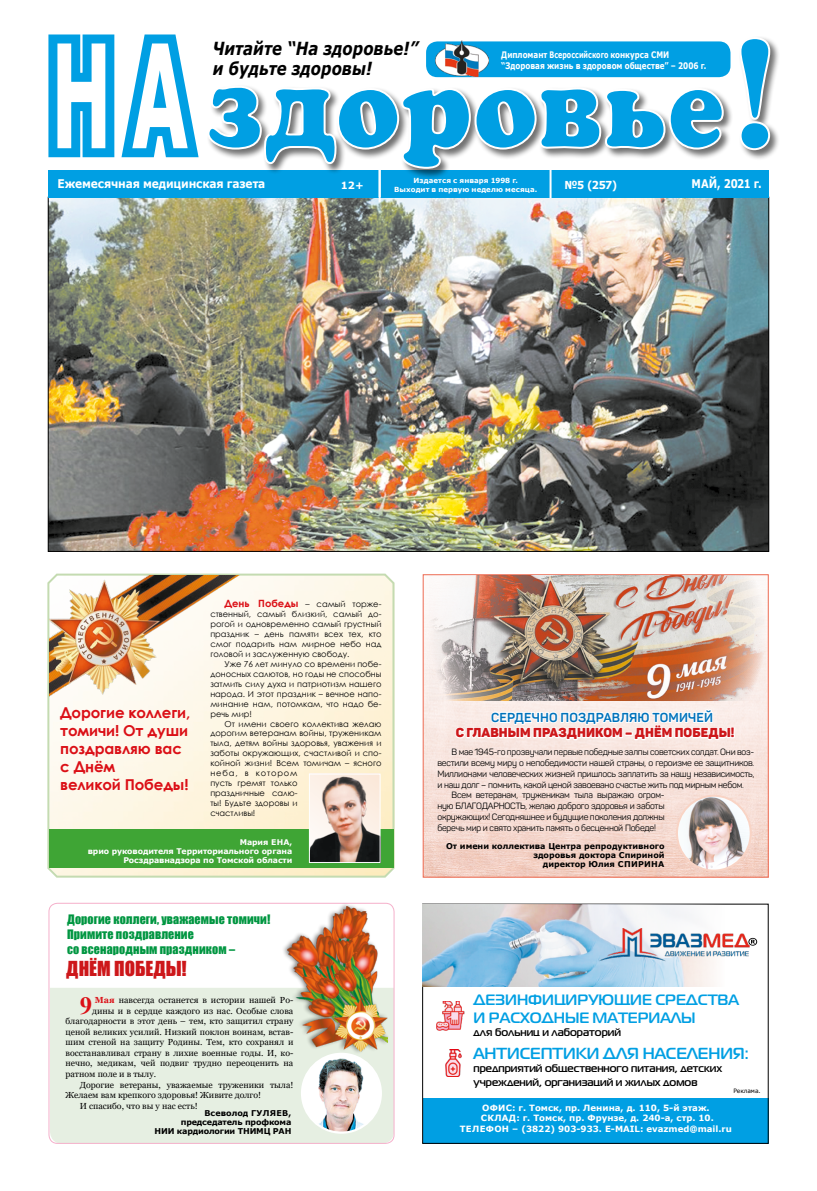
<style>
.page{position:relative;width:817px;height:1191px;background:#fff}
.page>*{position:absolute;margin:0;border:0;box-sizing:border-box;transform-origin:0 0}
.t1{font:700 144px "Verdana";color:#fff;scale:.51 1}
.t2{font:700 24.7px "Times New Roman";color:#db0f16}
.t3{font:19px "Impact";color:#cd171a}
.t4{font:italic 700 18px/20px "Verdana";color:#000;scale:.83 1}
.t5{font:700 16px "Magistral C";color:#009fe3}
.t6{font:700 15px/18px "Century Gothic";letter-spacing:-.01em;color:#db0f16}
.t7{font:700 15px/18px "Magistral C";color:#009fe3}
.t8{font:900 12.8px "Panton";letter-spacing:.01em;color:#cd171a}
.t9{font:700 12.8px "Panton";letter-spacing:.01em;color:#0072bb}
.t10{font:12px/15px "Impact";letter-spacing:.01em;color:#009641}
.t11{font:700 12px "Verdana";letter-spacing:-.015em;color:#fff;scale:.89 1}
.t12{font:700 12px "Verdana";letter-spacing:-.015em;color:#fff;scale:.83 1}
.t13{font:700 11px/13.2px "Magistral C";color:#000}
.t14{font:700 11px "Verdana";color:#fff;scale:.92 1}
.t15{font:700 10px "Verdana";color:#fff}
.t16{font:9px "Panton";letter-spacing:-.025em;color:#000}
.t17{font:700 9px/10.8px "Verdana";letter-spacing:-.005em;color:#fff;scale:.8 1}
.t18{font:8.8px "Georgia";color:#000}
.t19{font:700 8.6px/10.3px "Verdana";color:#fff;text-align:center}
.t20{font:8.3px/10px "Century Gothic";color:#000;text-align:justify}
.t21{font:700 8px/9px "Verdana";color:#000;text-align:right}
.t22{font:700 8px/9px "Verdana";letter-spacing:-.02em;color:#000;text-align:right}
.t23{font:700 7.8px/9px "Verdana";letter-spacing:-.01em;color:#fff;text-align:right}
.t24{font:700 7px/8.4px "Verdana";letter-spacing:.005em;color:#fff;text-align:center}
.t25{font:6px "Verdana";letter-spacing:-.01em;color:#000}
.s1{font-weight:700;font-size:10px;color:#db0f16}
.s2{font-weight:700;color:#db0f16}
</style>
<div class="page">
<img style="left:50px;top:199px;width:716px;height:350px">
<div style="left:48px;top:171px;width:720px;height:27px;background:#009fe3"></div>
<svg style="left:48px;top:34px;width:151px;height:124px"></svg>
<div style="left:206px;top:84px;width:527px;height:95px;background:#000;opacity:.56"></div>
<svg style="left:206px;top:85px;width:518px;height:85px"></svg>
<div style="left:738px;top:36px;width:41px;height:124px;background:#000;opacity:.56"></div>
<svg style="left:738px;top:36px;width:33px;height:115px"></svg>
<hr style="left:549px;top:166px;width:2px;height:32px;background:#fff">
<hr style="left:378px;top:167px;width:2px;height:35px;background:#fff">
<div style="left:426px;top:41px;width:304px;height:36px;background:#009fe3;border-radius:11px"></div>
<svg style="left:47px;top:573px;width:348px;height:305px"></svg>
<img style="left:50px;top:575px;width:219px;height:127px">
<div style="left:49px;top:829px;width:344px;height:39px;background:#3fa535"></div>
<div style="left:50px;top:988px;width:344px;height:155px;background:#e6efe2"></div>
<div style="left:48px;top:902px;width:346px;height:241px;border:1px solid #f5b0cb;border-radius:9px"></div>
<div style="left:281px;top:901px;width:108px;height:154px;background:#000;opacity:.5"></div>
<img style="left:288px;top:906px;width:99px;height:145px">
<div style="left:302px;top:1053px;width:79px;height:79px;background:#fff;border-radius:50%"></div>
<img style="left:306px;top:1053px;width:70px;height:79px">
<div style="left:301px;top:1052px;width:81px;height:81px;border:2px solid #fff;border-radius:50%"></div>
<img style="left:424px;top:596px;width:342px;height:279px">
<div style="left:422px;top:574px;width:346px;height:303px;border:1px solid #ed6b52"></div>
<img style="left:676px;top:795px;width:74px;height:75px">
<div style="left:675px;top:794px;width:76px;height:77px;border:2px solid #f9d4c5;border-radius:50%"></div>
<img style="left:429px;top:575px;width:336px;height:125px">
<svg style="left:454px;top:708px;width:280px;height:33px"></svg>
<div style="left:423px;top:1098px;width:345px;height:45px;background:#009fe3"></div>
<img style="left:445px;top:1049px;width:17px;height:28px">
<img style="left:436px;top:1001px;width:29px;height:29px">
<img style="left:423px;top:904px;width:301px;height:82px">
<img style="left:599px;top:928px;width:159px;height:34px">
<img style="left:311px;top:775px;width:67px;height:86px">
<div style="left:309px;top:773px;width:71px;height:90px;border:1px solid #fff"></div>
<img style="left:435px;top:41px;width:54px;height:35px">
<h1 class="t1" style="left:51px;top:-6px;width:272px">Н А</h1>
<h3 class="t4" style="left:213px;top:38px;width:249px">Читайте “На здоровье!” и будьте здоровы!</h3>
<p class="t17" style="left:501px;top:49px;width:258px">Дипломант Всероссийского конкурса СМИ “Здоровая жизнь в здоровом обществе” – 2006 г.</p>
<p class="t24" style="left:394px;top:176px;width:144px">Издается с января 1998 г.<br>Выходит в первую неделю месяца.</p>
<h3 class="t11" style="left:58px;top:175px;width:235px">Ежемесячная медицинская газета</h3>
<p class="t15" style="left:341px;top:178px;width:24px">12+</p>
<h3 class="t14" style="left:564px;top:177px;width:59px">№5 (257)</h3>
<h3 class="t12" style="left:691px;top:175px;width:86px">МАЙ, 2021 г.</h3>
<h3 class="t6" style="left:60px;top:702px;width:132px">Дорогие коллеги, томичи! От души поздравляю вас с Днём<br>великой Победы!</h3>
<p class="t20" style="left:210px;top:599px;width:173px;text-indent:14px"><span class="s1">День Победы</span> – самый торже&shy;ственный, самый близкий, самый до&shy;рогой и одновременно самый грустный праздник – день памяти всех тех, кто смог подарить нам мирное небо над головой и заслуженную свободу.</p>
<p class="t20" style="left:210px;top:658px;width:173px;text-indent:14px">Уже 76 лет минуло со времени побе&shy;доносных салютов, но годы не способны затмить силу духа и патриотизм нашего народа. И этот праздник – вечное напо&shy;минание нам, потомкам, что надо бе&shy;речь мир!</p>
<p class="t20" style="left:210px;top:718px;width:173px;text-align:left;text-indent:14px">От имени своего коллектива желаю дорогим ветеранам войны, труженикам тыла, детям войны здоровья, уважения и заботы окружающих, счастливой и спо&shy;койной жизни! Всем томичам – ясного неба, в котором<br>пусть гремят только<br>праздничные салю-<br>ты! Будьте здоровы и<br>счастливы!</p>
<p class="t23" style="left:88px;top:837px;width:206px">Мария ЕНА,<br>врио руководителя Территориального органа<br>Росздравнадзора по Томской области</p>
<h3 class="t10" style="left:67px;top:911px;width:205px">Дорогие коллеги, уважаемые томичи!<br>Примите поздравление<br>со всенародным праздником –</h3>
<h3 class="t3" style="left:66px;top:954px;width:122px">ДНЁМ ПОБЕДЫ!</h3>
<h2 class="t2" style="left:80px;top:987px;width:14px">9</h2>
<p class="t18" style="left:95px;top:994px;width:200px"><span class="s2">Мая</span> навсегда останется в истории нашей Ро-</p>
<p class="t18" style="left:92px;top:1005px;width:203px">дины и в сердце каждого из нас. Особые слова</p>
<p class="t18" style="left:65px;top:1015px;width:229px">благодарности в этот день – тем, кто защитил страну</p>
<p class="t18" style="left:65px;top:1026px;width:229px">ценой великих усилий. Низкий поклон воинам, встав-</p>
<p class="t18" style="left:65px;top:1037px;width:229px">шим стеной на защиту Родины. Тем, кто сохранял и</p>
<p class="t18" style="left:65px;top:1047px;width:229px">восстанавливал страну в лихие военные годы. И, ко-</p>
<p class="t18" style="left:65px;top:1058px;width:229px">нечно, медикам, чей подвиг трудно переоценить на</p>
<p class="t18" style="left:65px;top:1068px;width:92px">ратном поле и в тылу.</p>
<p class="t18" style="left:80px;top:1079px;width:215px">Дорогие ветераны, уважаемые труженики тыла!</p>
<p class="t18" style="left:65px;top:1089px;width:197px">Желаем вам крепкого здоровья! Живите долго!</p>
<p class="t18" style="left:80px;top:1100px;width:119px">И спасибо, что вы у нас есть!</p>
<p class="t22" style="left:154px;top:1108px;width:138px">Всеволод ГУЛЯЕВ, председатель профкома<br>НИИ кардиологии ТНИМЦ РАН</p>
<h3 class="t9" style="left:491px;top:709px;width:223px">СЕРДЕЧНО ПОЗДРАВЛЯЮ ТОМИЧЕЙ</h3>
<h3 class="t8" style="left:455px;top:724px;width:280px">С ГЛАВНЫМ ПРАЗДНИКОМ – ДНЁМ ПОБЕДЫ!</h3>
<p class="t16" style="left:451px;top:746px;width:304px">В мае 1945-го прозвучали первые победные залпы советских солдат. Они воз-</p>
<p class="t16" style="left:437px;top:757px;width:318px">вестили всему миру о непобедимости нашей страны, о героизме ее защитников.</p>
<p class="t16" style="left:437px;top:768px;width:318px">Миллионами человеческих жизней пришлось заплатить за нашу независимость,</p>
<p class="t16" style="left:437px;top:779px;width:308px">и наш долг – помнить, какой ценой завоевано счастье жить под мирным небом.</p>
<p class="t16" style="left:451px;top:789px;width:214px">Всем ветеранам, труженикам тыла выражаю огром-</p>
<p class="t16" style="left:437px;top:800px;width:229px">ную БЛАГОДАРНОСТЬ, желаю доброго здоровья и заботы</p>
<p class="t16" style="left:437px;top:811px;width:229px">окружающих! Сегодняшнее и будущие поколения должны</p>
<p class="t16" style="left:437px;top:822px;width:220px">беречь мир и свято хранить память о бесценной Победе!</p>
<p class="t21" style="left:446px;top:842px;width:220px">От имени коллектива Центра репродуктивного здоровья доктора Спириной<br>директор Юлия СПИРИНА</p>
<h3 class="t7" style="left:473px;top:990px;width:267px">ДЕЗИНФИЦИРУЮЩИЕ СРЕДСТВА<br>И РАСХОДНЫЕ МАТЕРИАЛЫ</h3>
<h3 class="t13" style="left:473px;top:1025px;width:149px">для больниц и лабораторий</h3>
<h3 class="t5" style="left:473px;top:1044px;width:276px">АНТИСЕПТИКИ ДЛЯ НАСЕЛЕНИЯ:</h3>
<h3 class="t13" style="left:473px;top:1061px;width:250px">предприятий общественного питания, детских учреждений, организаций и жилых домов</h3>
<p class="t25" style="left:733px;top:1086px;width:29px">Реклама.</p>
<p class="t19" style="left:459px;top:1102px;width:274px">ОФИС: г. Томск, пр. Ленина, д. 110, 5-й этаж.<br>СКЛАД: г. Томск, пр. Фрунзе, д. 240-а, стр. 10.<br>ТЕЛЕФОН – (3822) 903-933. E-MAIL: еvazmed@mail.ru</p>
</div>
